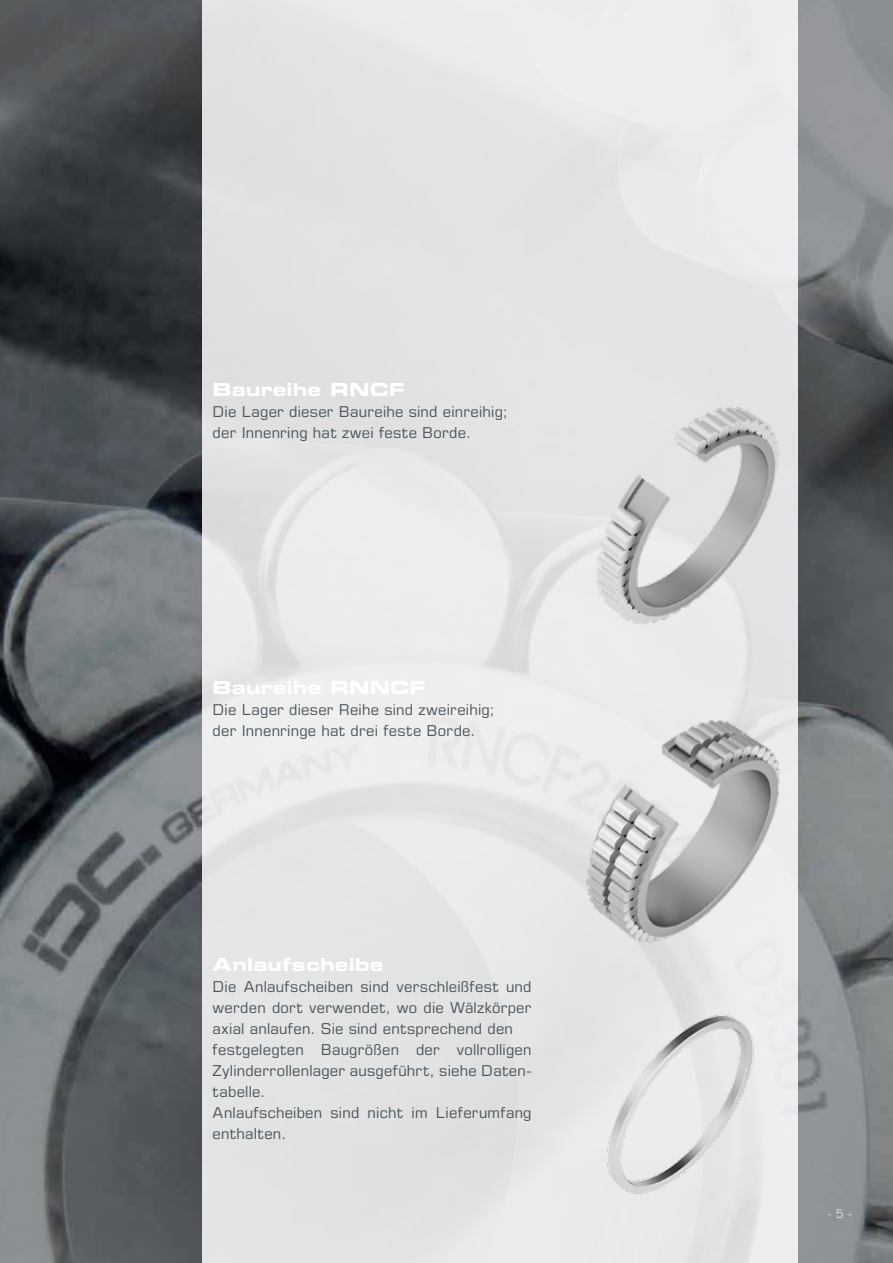
<style>
.page{position:relative;width:893px;height:1263px;background:#fff}
.page>*{position:absolute;margin:0;border:0;box-sizing:border-box;transform-origin:0 0}
.t1{font:18px "Eurostile LT Std Bold Ex 2";letter-spacing:.005em;color:#fff}
.t2{font:15px/21px "Eurostile LT Std";letter-spacing:.015em;color:#4c565c}
.t3{font:12px "Eurostile LT Std";color:#dadfe2}
</style>
<div class="page">
<img style="left:0;top:0;width:893px;height:1263px">
<div style="left:202px;top:0;width:595px;height:1263px;background:#e3e4e5"></div>
<img style="left:432px;top:334px;width:461px;height:372px">
<img style="left:599px;top:716px;width:181px;height:113px">
<div style="left:37px;top:12px;width:52px;height:38px;background:#555557"></div>
<img style="left:586px;top:829px;width:307px;height:434px">
<p class="t1" style="left:213px;top:376px;width:194px">Baureihe RNCF</p>
<p class="t2" style="left:213px;top:401px;width:297px">Die Lager dieser Baureihe sind einreihig; der Innenring hat zwei feste Borde.</p>
<p class="t2" style="left:213px;top:699px;width:284px">Die Lager dieser Reihe sind zweireihig; der Innenringe hat drei feste Borde.</p>
<p class="t1" style="left:213px;top:952px;width:172px">Anlaufscheibe</p>
<p class="t2" style="left:213px;top:976px;width:320px">Die Anlaufscheiben sind verschleißfest und werden dort verwendet, wo die Wälzkörper axial anlaufen. Sie sind entsprechend den festgelegten Baugrößen der vollrolligen Zylinderrollenlager ausgeführt, siehe Daten&shy;tabelle.<br>Anlaufscheiben sind nicht im Lieferumfang enthalten.</p>
<p class="t3" style="left:828px;top:1206px;width:26px">- 5 -</p>
</div>
